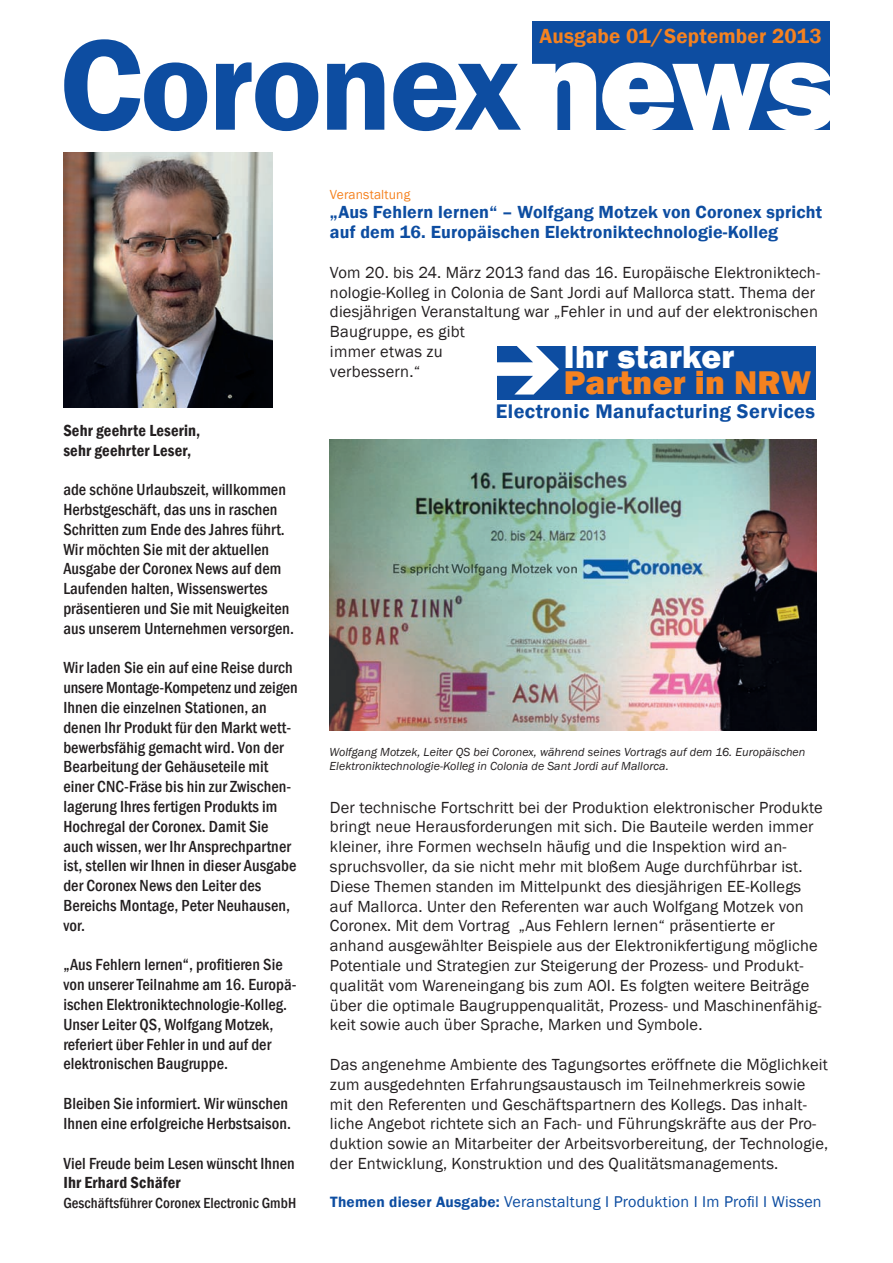
<style>
.page{position:relative;width:893px;height:1263px;background:#fff}
.page>*{position:absolute;margin:0;border:0;box-sizing:border-box;transform-origin:0 0}
.t1{font:600 133.5px "Franklin Gothic";letter-spacing:-.025em;color:#0d4da1}
.t2{font:800 33.75px "Franklin Gothic";letter-spacing:.01em;color:#f58220}
.t3{font:800 33.75px "Franklin Gothic";letter-spacing:.01em;color:#fff}
.t4{font:600 21px "Franklin Gothic";letter-spacing:.01em;color:#f58220}
.t5{font:600 20.25px "Franklin Gothic";letter-spacing:.02em;color:#0d4da1}
.t6{font:600 18px/19.8px "Franklin Gothic";letter-spacing:.01em;color:#0d4da1}
.t7{font:16.5px/19.8px "Franklin Gothic";letter-spacing:.01em;color:#231f20}
.t8{font:500 condensed 16.5px/19.8px "Franklin Gothic";letter-spacing:.005em;color:#231f20}
.t9{font:600 condensed 16.5px/19.8px "Franklin Gothic";letter-spacing:.01em;color:#231f20}
.t10{font:16.05px "Franklin Gothic";letter-spacing:.015em;color:#0d4da1}
.t11{font:500 condensed 15px "Franklin Gothic";letter-spacing:.005em;color:#231f20}
.t12{font:13.5px "Franklin Gothic";letter-spacing:.01em;color:#f58220}
.t13{font:italic 12px/14.4px "Franklin Gothic";letter-spacing:.005em;color:#231f20}
.s1{font-weight:800;color:#fff}
.s2{font-weight:600;font-size:15.3px}
</style>
<div class="page">
<img style="left:64px;top:153px;width:208px;height:255px">
<div style="left:532px;top:21px;width:297px;height:108px;background:#0d4da1"></div>
<img style="left:330px;top:440px;width:486px;height:290px">
<div style="left:497px;top:346px;width:319px;height:54px;background:#0d4da1"></div>
<p class="t4" style="left:540px;top:23px;width:284px">Ausgabe 01/September 2013</p>
<p class="t1" style="left:60px;top:3px;width:778px">Coronex<span class="s1">news</span></p>
<p class="t12" style="left:330px;top:186px;width:82px">Veranstaltung</p>
<p class="t6" style="left:330px;top:203px;width:494px">„Aus Fehlern lernen“ – Wolfgang Motzek von Coronex spricht auf dem 16. Europäischen Elektroniktechnologie-Kolleg</p>
<p class="t7" style="left:330px;top:263px;width:492px">Vom 20. bis 24. März 2013 fand das 16. Europäische Elektroniktech&shy;nologie-Kolleg in Colonia de Sant Jordi auf Mallorca statt. Thema der diesjährigen Veranstaltung war „Fehler in und auf der elektronischen Baugruppe, es gibt<br>immer etwas zu<br>verbessern.“</p>
<p class="t3" style="left:564px;top:334px;width:172px">Ihr starker</p>
<p class="t2" style="left:564px;top:361px;width:249px">Partner in NRW</p>
<p class="t5" style="left:496px;top:398px;width:321px">Electronic Manufacturing Services</p>
<p class="t9" style="left:63px;top:420px;width:139px">Sehr geehrte Leserin, sehr geehrter Leser,</p>
<p class="t8" style="left:63px;top:480px;width:232px">ade schöne Urlaubszeit, willkommen Herbstgeschäft, das uns in raschen Schritten zum Ende des Jahres führt.<br>Wir möchten Sie mit der aktuellen Ausgabe der Coronex News auf dem Laufenden halten, Wissenswertes präsentieren und Sie mit Neuigkeiten aus unserem Unternehmen versorgen.</p>
<p class="t8" style="left:63px;top:658px;width:236px">Wir laden Sie ein auf eine Reise durch unsere Montage-Kompetenz und zeigen Ihnen die einzelnen Stationen, an denen Ihr Produkt für den Markt wett&shy;bewerbsfähig gemacht wird. Von der Bearbeitung der Gehäuseteile mit einer CNC-Fräse bis hin zur Zwischen&shy;lagerung Ihres fertigen Produkts im Hochregal der Coronex. Damit Sie auch wissen, wer Ihr Ansprechpartner ist, stellen wir Ihnen in dieser Ausgabe der Coronex News den Leiter des Bereichs Montage, Peter Neuhausen, vor.</p>
<p class="t8" style="left:63px;top:955px;width:235px">„Aus Fehlern lernen“, profitieren Sie von unserer Teilnahme am 16. Europä&shy;ischen Elektroniktechnologie-Kolleg.<br>Unser Leiter QS, Wolfgang Motzek, referiert über Fehler in und auf der elektronischen Baugruppe.</p>
<p class="t8" style="left:63px;top:1093px;width:229px">Bleiben Sie informiert. Wir wünschen<br>Ihnen eine erfolgreiche Herbstsaison.</p>
<p class="t8" style="left:63px;top:1153px;width:233px">Viel Freude beim Lesen wünscht Ihnen</p>
<p class="t9" style="left:63px;top:1173px;width:119px">Ihr Erhard Schäfer</p>
<p class="t11" style="left:63px;top:1193px;width:234px">Geschäftsführer Coronex Electronic GmbH</p>
<p class="t10" style="left:330px;top:1191px;width:493px"><span class="s2">Themen dieser Ausgabe:</span> Veranstaltung I Produktion I Im Profil I Wissen</p>
<p class="t13" style="left:330px;top:745px;width:477px">Wolfgang Motzek, Leiter QS bei Coronex, während seines Vortrags auf dem 16. Europäischen<br>Elektroniktechnologie-Kolleg in Colonia de Sant Jordi auf Mallorca.</p>
<p class="t7" style="left:330px;top:797px;width:494px">Der technische Fortschritt bei der Produktion elektronischer Produkte bringt neue Herausforderungen mit sich. Die Bauteile werden immer kleiner, ihre Formen wechseln häufig und die Inspektion wird an&shy;spruchsvoller, da sie nicht mehr mit bloßem Auge durchführbar ist.<br>Diese Themen standen im Mittelpunkt des diesjährigen EE-Kollegs auf Mallorca. Unter den Referenten war auch Wolfgang Motzek von Coronex. Mit dem Vortrag „Aus Fehlern lernen“ präsentierte er anhand ausgewählter Beispiele aus der Elektronikfertigung mögliche Potentiale und Strategien zur Steigerung der Prozess- und Produkt&shy;qualität vom Wareneingang bis zum AOI. Es folgten weitere Beiträge über die optimale Baugruppenqualität, Prozess- und Maschinenfähig&shy;keit sowie auch über Sprache, Marken und Symbole.</p>
<p class="t7" style="left:330px;top:1055px;width:500px">Das angenehme Ambiente des Tagungsortes eröffnete die Möglichkeit zum ausgedehnten Erfahrungsaustausch im Teilnehmerkreis sowie mit den Referenten und Geschäftspartnern des Kollegs. Das inhalt&shy;liche Angebot richtete sich an Fach- und Führungskräfte aus der Pro&shy;duktion sowie an Mitarbeiter der Arbeitsvorbereitung, der Technologie, der Entwicklung, Konstruktion und des Qualitätsmanagements.</p>
</div>
